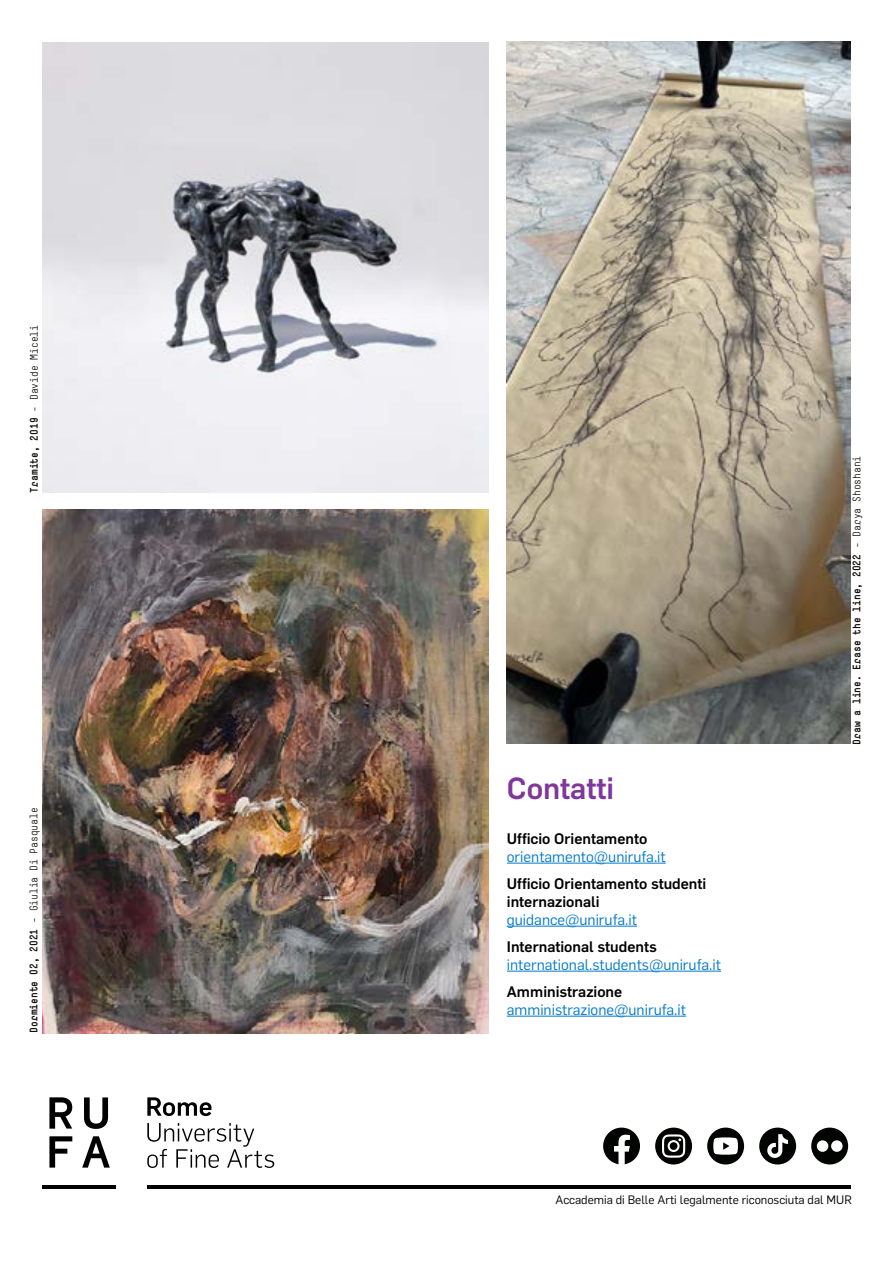
<style>
.page{position:relative;width:893px;height:1263px;background:#fff}
.page>*{position:absolute;margin:0;border:0;box-sizing:border-box;transform-origin:0 0}
.t1{font:500 30px "Flama";color:#80379b}
.t2{font:15px "Flama";color:#007ac9}
.t3{font:500 15px/18px "Flama";color:#000}
.t4{font:12px "Flama";color:#000}
.t5{font:10.5px "Simple";color:#12110c}
.t6{font:700 10.5px "Simple";color:#12110c}
.s1{font-weight:700}
.s2{font-weight:400}
</style>
<div class="page">
<img style="left:507px;top:42px;width:343px;height:701px">
<img style="left:43px;top:509px;width:446px;height:524px">
<img style="left:43px;top:42px;width:446px;height:451px">
<div style="left:655px;top:1127px;width:37px;height:37px;background:#000300;border-radius:50%"></div>
<svg style="left:662px;top:1134px;width:23px;height:24px"></svg>
<div style="left:707px;top:1127px;width:37px;height:37px;background:#000300;border-radius:50%"></div>
<svg style="left:713px;top:1137px;width:25px;height:18px"></svg>
<div style="left:811px;top:1127px;width:37px;height:37px;background:#000300;border-radius:50%"></div>
<div style="left:817px;top:1140px;width:11px;height:12px;background:#fff;border-radius:50%"></div>
<div style="left:831px;top:1140px;width:12px;height:12px;background:#fff;border-radius:50%"></div>
<svg style="left:603px;top:1127px;width:37px;height:37px"></svg>
<div style="left:759px;top:1127px;width:37px;height:37px;background:#000300;border-radius:50%"></div>
<svg style="left:767px;top:1134px;width:21px;height:24px"></svg>
<hr style="left:507px;top:863px;width:159px;height:1px;background:#007ac9">
<hr style="left:507px;top:926px;width:130px;height:1px;background:#007ac9">
<hr style="left:507px;top:971px;width:214px;height:1px;background:#007ac9">
<hr style="left:507px;top:1016px;width:179px;height:1px;background:#007ac9">
<hr style="left:272px;top:1185px;width:578px;height:3px;background:#000">
<svg style="left:147px;top:1097px;width:64px;height:19px"></svg>
<svg style="left:147px;top:1123px;width:127px;height:45px"></svg>
<hr style="left:43px;top:1185px;width:73px;height:3px;background:#000">
<svg style="left:84px;top:1097px;width:24px;height:32px"></svg>
<svg style="left:49px;top:1136px;width:23px;height:31px"></svg>
<svg style="left:82px;top:1136px;width:28px;height:31px"></svg>
<svg style="left:49px;top:1097px;width:23px;height:32px"></svg>
<hr style="left:147px;top:1185px;width:127px;height:3px;background:#000">
<p class="t5" style="left:28px;top:493px;width:169px;rotate:-90deg"><span class="s1">Tramite, 2019</span> - Davide Miceli</p>
<p class="t5" style="left:27px;top:1033px;width:227px;rotate:-90deg"><span class="s1">Dormiente 02, 2021</span> - Giulia Di Pasquale</p>
<h1 class="t1" style="left:507px;top:766px;width:109px">Contatti</h1>
<p class="t3" style="left:507px;top:828px;width:142px">Ufficio Orientamento</p>
<p class="t2" style="left:507px;top:846px;width:160px">orientamento@unirufa.it</p>
<p class="t3" style="left:507px;top:873px;width:201px">Ufficio Orientamento studenti internazionali</p>
<p class="t2" style="left:507px;top:909px;width:132px">guidance@unirufa.it</p>
<p class="t3" style="left:507px;top:936px;width:151px">International students</p>
<p class="t2" style="left:507px;top:954px;width:216px">international.students@unirufa.it</p>
<p class="t3" style="left:507px;top:981px;width:117px">Amministrazione</p>
<p class="t2" style="left:507px;top:999px;width:181px">amministrazione@unirufa.it</p>
<p class="t6" style="left:850px;top:745px;width:290px;rotate:-90deg">Draw a line. Erase the line, 2022 <span class="s2">- Darya Shoshani</span></p>
<p class="t4" style="left:555px;top:1191px;width:298px">Accademia di Belle Arti legalmente riconosciuta dal MUR</p>
</div>
